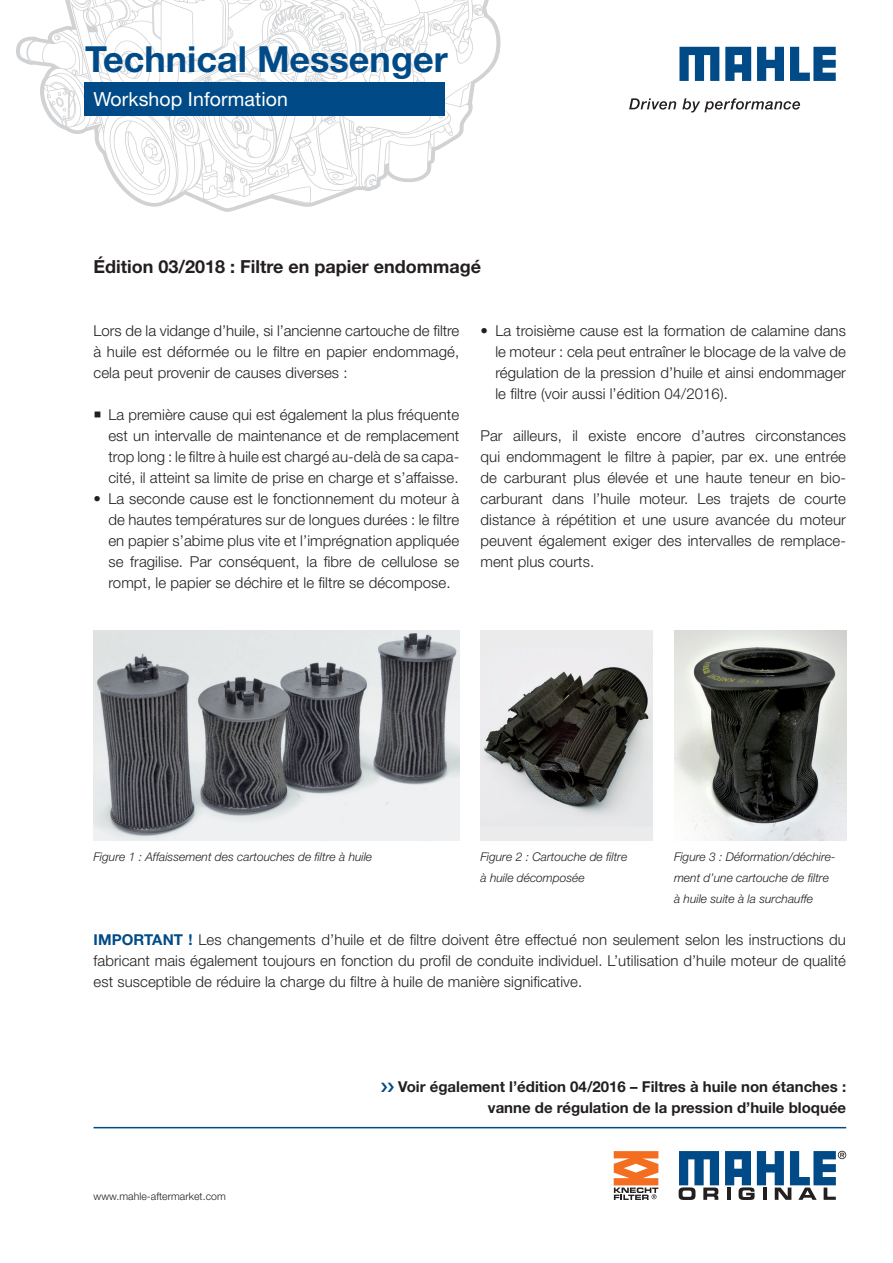
<style>
.page{position:relative;width:893px;height:1263px;background:#fff}
.page>*{position:absolute;margin:0;border:0;box-sizing:border-box;transform-origin:0 0}
.t1{font:700 36px "Helvetica Neue LT Pro";color:#004b87}
.t2{font:19.5px "Helvetica Neue LT Pro";letter-spacing:.005em;color:#fff}
.t3{font:700 18px "Helvetica Neue LT Pro";color:#231f20}
.t4{font:300 15px/21px "Helvetica Neue LT Pro";letter-spacing:.005em;color:#231f20;text-align:justify}
.t5{font:700 15px/21px "Helvetica Neue LT Pro";color:#231f20;text-align:right}
.t6{font:italic 300 12px/21px "Helvetica Neue LT Pro";color:#231f20}
.t7{font:300 10.5px "Helvetica Neue LT Pro";letter-spacing:.005em;color:#231f20}
.s1{font-weight:700;color:#004b87}
</style>
<div class="page">
<svg style="left:16px;top:0;width:485px;height:212px"></svg>
<div style="left:84px;top:82px;width:361px;height:34px;background:#004b87"></div>
<svg style="left:629px;top:98px;width:171px;height:15px"></svg>
<svg style="left:679px;top:47px;width:157px;height:34px"></svg>
<hr style="left:94px;top:1127px;width:752px;height:1px;background:#004b87">
<img style="left:94px;top:630px;width:365px;height:210px">
<img style="left:480px;top:630px;width:173px;height:210px">
<img style="left:674px;top:630px;width:172px;height:210px">
<svg style="left:679px;top:1151px;width:40px;height:49px"></svg>
<svg style="left:725px;top:1151px;width:121px;height:49px"></svg>
<svg style="left:614px;top:1151px;width:44px;height:49px"></svg>
<h1 class="t1" style="left:85px;top:37px;width:364px">Technical Messenger</h1>
<h2 class="t2" style="left:94px;top:87px;width:196px">Workshop Information</h2>
<p class="t3" style="left:94px;top:255px;width:389px">Édition 03/2018 : Filtre en papier endommagé</p>
<p class="t4" style="left:94px;top:320px;width:367px">Lors de la vidange d’huile, si l’ancienne cartouche de filtre à huile est déformée ou le filtre en papier endommagé, cela peut provenir de causes diverses :</p>
<p class="t4" style="left:108px;top:404px;width:352px;text-indent:-15px">○ La première cause qui est également la plus fréquente est un intervalle de maintenance et de remplacement trop long : le filtre à huile est chargé au-delà de sa capa&shy;cité, il atteint sa limite de prise en charge et s’affaisse.</p>
<p class="t4" style="left:108px;top:488px;width:352px;text-indent:-15px">• La seconde cause est le fonctionnement du moteur à de hautes températures sur de longues durées : le filtre en papier s’abime plus vite et l’imprégnation appliquée se fragilise. Par conséquent, la fibre de cellulose se rompt, le papier se déchire et le filtre se décompose.</p>
<p class="t4" style="left:495px;top:320px;width:352px;text-indent:-15px">• La troisième cause est la formation de calamine dans le moteur : cela peut entraîner le blocage de la valve de régulation de la pression d’huile et ainsi endommager le filtre (voir aussi l’édition 04/2016).</p>
<p class="t4" style="left:480px;top:425px;width:367px;text-align:left">Par ailleurs, il existe encore d’autres circonstances qui endommagent le filtre à papier, par ex. une entrée de carburant plus élevée et une haute teneur en bio&shy;carburant dans l’huile moteur. Les trajets de courte distance à répétition et une usure avancée du moteur peuvent également exiger des intervalles de remplace&shy;ment plus courts.</p>
<p class="t6" style="left:94px;top:846px;width:280px">Figure 1 : Affaissement des cartouches de filtre à huile</p>
<p class="t6" style="left:480px;top:846px;width:148px">Figure 2 : Cartouche de filtre à huile décomposée</p>
<p class="t6" style="left:674px;top:846px;width:163px">Figure 3 : Déformation/déchire&shy;ment d’une cartouche de filtre à huile suite à la surchauffe</p>
<p class="t4" style="left:94px;top:929px;width:754px"><span class="s1">IMPORTANT !</span> Les changements d’huile et de filtre doivent être effectué non seulement selon les instructions du fabricant mais également toujours en fonction du profil de conduite individuel. L’utilisation d’huile moteur de qualité est susceptible de réduire la charge du filtre à huile de manière significative.</p>
<p class="t7" style="left:94px;top:1190px;width:134px">www.mahle-aftermarket.com</p>
<p class="t5" style="left:398px;top:1076px;width:450px">Voir également l’édition 04/2016 – Filtres à huile non étanches : vanne de régulation de la pression d’huile bloquée</p>
</div>
